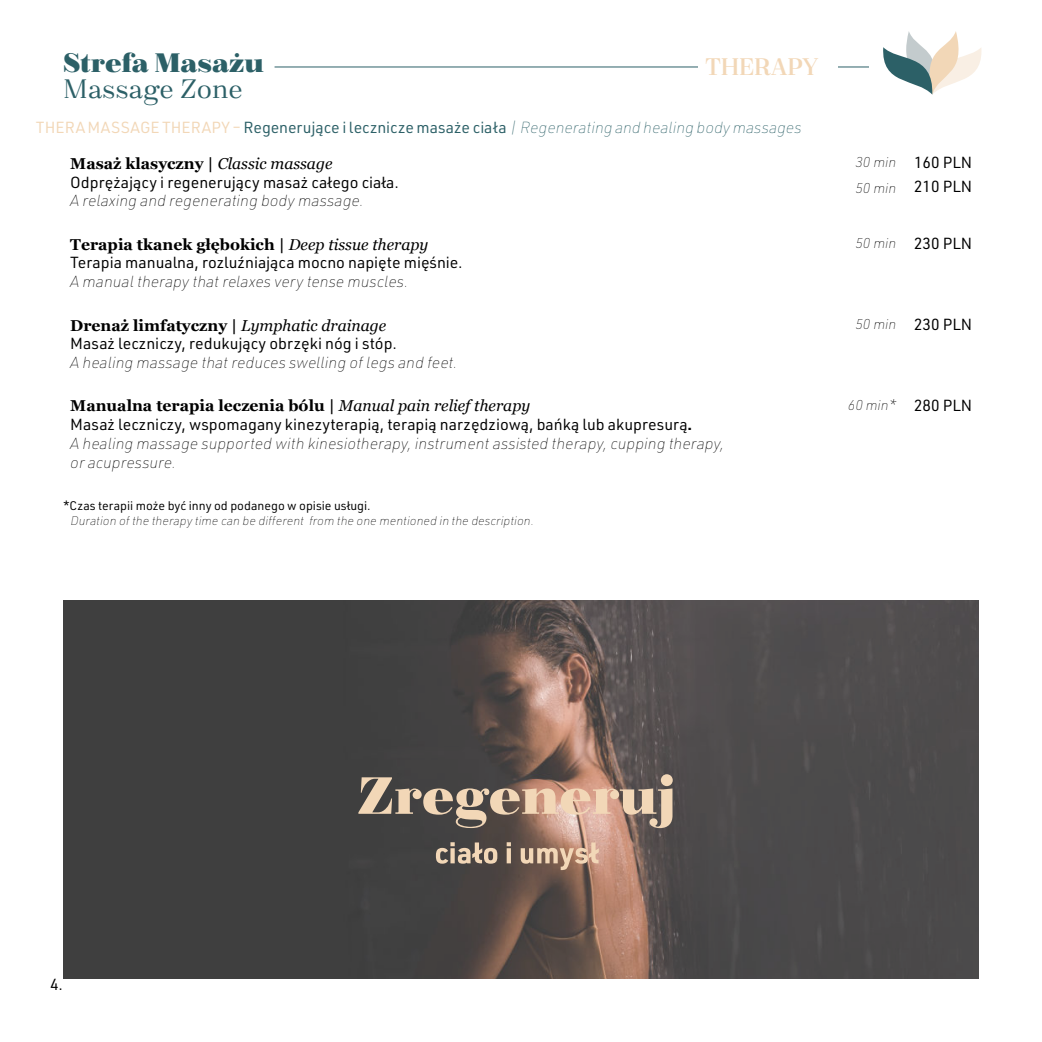
<style>
.page{position:relative;width:1042px;height:1042px;background:#fff}
.page>*{position:absolute;margin:0;border:0;box-sizing:border-box;transform-origin:0 0}
.t1{font:700 29.22px "Bridone";color:#2c6067}
.t2{font:300 29.22px "Bridone";color:#2c6067}
.t3{font:26.25px "Bridone";letter-spacing:-.025em;color:#f2d7b7}
.t4{font:italic 100 15.75px/18.9px "URWDIN";color:#000}
.t5{font:15.75px/23.8px "URWDIN";color:#000}
.t6{font:700 15.75px "Georgia";color:#000}
.t7{font:italic 100 15.75px "URWDIN";letter-spacing:-.005em;color:#2c6067}
.t8{font:italic 100 14px/26.8px "URWDIN";color:#000}
.t9{font:italic 100 12.25px "URWDIN";color:#000}
.t10{font:12.25px "URWDIN";color:#000}
.s1{font-weight:400;font-style:normal;color:#f2d7b7}
.s2{font-weight:400;font-style:normal}
.s3{font-weight:400;font-style:italic}
.s4{font-weight:700;font-style:normal}
.s5{font-weight:100;font-style:italic;font-size:14px}
.s6{font-weight:400;font-style:normal;font-size:15.75px}
</style>
<div class="page">
<hr style="left:274px;top:67px;width:705px;height:1px;background:#2c6067">
<div style="left:869px;top:14px;width:125px;height:103px;background:#fff"></div>
<svg style="left:883px;top:31px;width:99px;height:64px"></svg>
<div style="left:698px;top:51px;width:140px;height:36px;background:#fff"></div>
<img style="left:63px;top:600px;width:916px;height:379px">
<svg style="left:358px;top:774px;width:315px;height:54px"></svg>
<svg style="left:436px;top:842px;width:163px;height:28px"></svg>
<h1 class="t1" style="left:63px;top:52px;width:202px">Strefa Masażu</h1>
<h1 class="t2" style="left:63px;top:79px;width:181px">Massage Zone</h1>
<p class="t7" style="left:36px;top:120px;width:767px"><span class="s1">THERA MASSAGE THERAPY –</span> <span class="s2">Regenerujące i lecznicze masaże ciała</span> | Regenerating and healing body massages</p>
<p class="t6" style="left:70px;top:151px;width:264px">Masaż klasyczny | <span class="s3">Classic massage</span></p>
<p class="t5" style="left:70px;top:169px;width:330px">Odprężający i regenerujący masaż całego ciała.</p>
<p class="t4" style="left:70px;top:193px;width:295px">A relaxing and regenerating body massage.</p>
<h2 class="t3" style="left:705px;top:50px;width:115px">THERAPY</h2>
<p class="t6" style="left:70px;top:232px;width:360px">Terapia tkanek głębokich | <span class="s3">Deep tissue therapy</span></p>
<p class="t5" style="left:70px;top:250px;width:394px">Terapia manualna, rozluźniająca mocno napięte mięśnie.</p>
<p class="t4" style="left:70px;top:273px;width:340px">A manual therapy that relaxes very tense muscles.</p>
<p class="t6" style="left:70px;top:313px;width:318px">Drenaż limfatyczny | <span class="s3">Lymphatic drainage</span></p>
<p class="t5" style="left:70px;top:331px;width:328px">Masaż leczniczy, redukujący obrzęki nóg i stóp.</p>
<p class="t4" style="left:70px;top:354px;width:389px">A healing massage that reduces swelling of legs and feet.</p>
<p class="t6" style="left:70px;top:394px;width:461px">Manualna terapia leczenia bólu | <span class="s3">Manual pain relief therapy</span></p>
<p class="t4" style="left:70px;top:416px;width:656px"><span class="s2">Masaż leczniczy, wspomagany kinezyterapią, terapią narzędziową, bańką lub akupresurą</span><span class="s4">.<br></span>A healing massage supported with kinesiotherapy, instrument assisted therapy, cupping therapy, or acupressure.</p>
<p class="t10" style="left:63px;top:497px;width:309px">*Czas terapii może być inny od podanego w opisie usługi.</p>
<p class="t9" style="left:70px;top:515px;width:465px">Duration of the therapy time can be different from the one mentioned in the description.</p>
<p class="t8" style="left:855px;top:149px;width:42px">30 min<br>50 min</p>
<p class="t5" style="left:914px;top:151px;width:60px">160 PLN<br>210 PLN</p>
<p class="t5" style="left:855px;top:231px;width:118px"><span class="s5">50 min</span> 230 PLN</p>
<p class="t5" style="left:855px;top:312px;width:118px"><span class="s5">50 min</span> 230 PLN</p>
<p class="t8" style="left:848px;top:392px;width:126px">60 min* <span class="s6">280 PLN</span></p>
<p class="t5" style="left:50px;top:972px;width:14px">4.</p>
</div>
